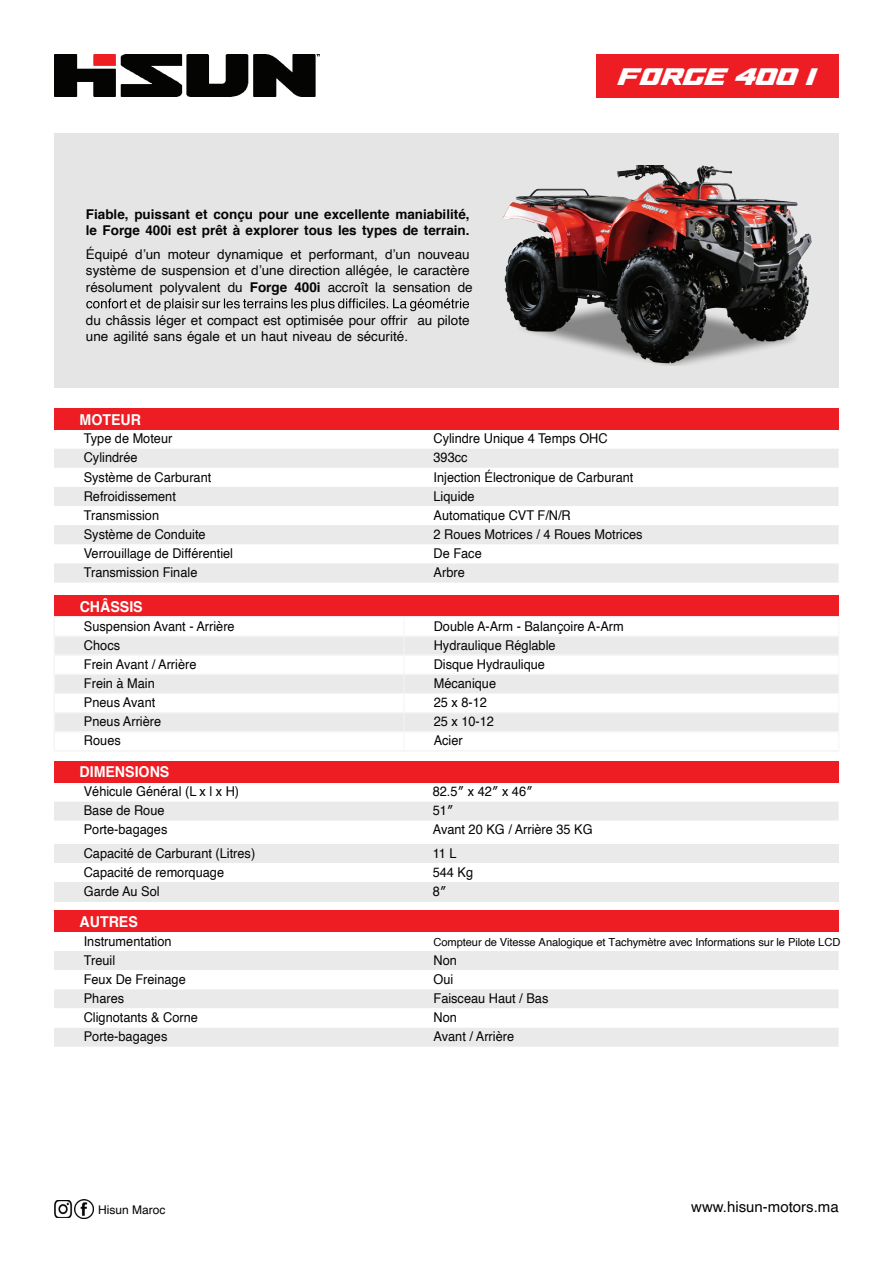
<style>
.page{position:relative;width:893px;height:1263px;background:#fff}
.page>*{position:absolute;margin:0;border:0;box-sizing:border-box;transform-origin:0 0}
.t1{font:27px "A4 SPEED Bold";color:#fff}
.t2{font:700 15px "Helvetica";color:#fff;scale:.95 1}
.t3{font:15px "Helvetica";color:#040503}
.t4{font:13.5px "Helvetica";color:#040503;scale:.95 1}
.t5{font:13.5px/16.5px "Helvetica";color:#040503}
.t6{font:700 13.5px/16.5px "Helvetica";color:#040503}
.t7{font:12px "Helvetica";color:#040503}
.t8{font:11.1px "Helvetica";letter-spacing:-.01em;color:#040503}
.s1{font-weight:700}
</style>
<div class="page">
<div style="left:596px;top:54px;width:243px;height:43px;background:#ee1d23"></div>
<div style="left:54px;top:133px;width:785px;height:255px;background:#e5e5e5"></div>
<img style="left:54px;top:54px;width:265px;height:42px">
<div style="left:54px;top:596px;width:785px;height:21px;background:#ee1d23"></div>
<div style="left:55px;top:637px;width:783px;height:18px;background:#eaeaea"></div>
<svg style="left:55px;top:675px;width:783px;height:56px;fill:#eaeaea"></svg>
<hr style="left:54px;top:616px;width:350px;height:1px;background:#f4f5f6">
<hr style="left:54px;top:617px;width:350px;height:1px;background:#f4f5f6">
<hr style="left:404px;top:616px;width:435px;height:1px;background:#f4f5f6">
<hr style="left:404px;top:617px;width:435px;height:1px;background:#f4f5f6">
<hr style="left:54px;top:636px;width:350px;height:1px;background:#f4f5f6">
<hr style="left:404px;top:636px;width:435px;height:1px;background:#f4f5f6">
<hr style="left:54px;top:655px;width:350px;height:1px;background:#f4f5f6">
<hr style="left:404px;top:655px;width:435px;height:1px;background:#f4f5f6">
<hr style="left:54px;top:674px;width:350px;height:1px;background:#f4f5f6">
<hr style="left:404px;top:674px;width:435px;height:1px;background:#f4f5f6">
<hr style="left:54px;top:693px;width:350px;height:1px;background:#f4f5f6">
<hr style="left:404px;top:693px;width:435px;height:1px;background:#f4f5f6">
<hr style="left:54px;top:712px;width:350px;height:1px;background:#f4f5f6">
<hr style="left:404px;top:712px;width:435px;height:1px;background:#f4f5f6">
<hr style="left:54px;top:731px;width:350px;height:1px;background:#f4f5f6">
<hr style="left:54px;top:732px;width:350px;height:1px;background:#f4f5f6">
<hr style="left:404px;top:731px;width:435px;height:1px;background:#f4f5f6">
<hr style="left:404px;top:732px;width:435px;height:1px;background:#f4f5f6">
<hr style="left:54px;top:750px;width:350px;height:1px;background:#f4f5f6">
<hr style="left:54px;top:751px;width:350px;height:1px;background:#f4f5f6">
<hr style="left:404px;top:750px;width:435px;height:1px;background:#f4f5f6">
<hr style="left:404px;top:751px;width:435px;height:1px;background:#f4f5f6">
<svg style="left:54px;top:618px;width:1px;height:132px"></svg>
<svg style="left:404px;top:637px;width:1px;height:94px"></svg>
<svg style="left:838px;top:637px;width:1px;height:94px"></svg>
<div style="left:54px;top:761px;width:785px;height:21px;background:#ee1d23"></div>
<div style="left:54px;top:802px;width:785px;height:19px;background:#eaeaea"></div>
<svg style="left:86px;top:298px;width:383px;height:13px"></svg>
<div style="left:54px;top:408px;width:785px;height:21px;background:#ee1d23"></div>
<svg style="left:54px;top:449px;width:785px;height:134px;fill:#eaeaea"></svg>
<img style="left:54px;top:1200px;width:18px;height:18px">
<img style="left:75px;top:1199px;width:19px;height:19px">
<img style="left:503px;top:165px;width:308px;height:201px">
<div style="left:403px;top:844px;width:436px;height:19px;background:#eaeaea"></div>
<div style="left:54px;top:844px;width:349px;height:19px;background:#eaeaea"></div>
<div style="left:403px;top:882px;width:436px;height:19px;background:#eaeaea"></div>
<div style="left:54px;top:882px;width:349px;height:19px;background:#eaeaea"></div>
<div style="left:54px;top:910px;width:785px;height:22px;background:#ee1d23"></div>
<div style="left:54px;top:951px;width:785px;height:96px;background:#eaeaea"></div>
<svg style="left:54px;top:970px;width:785px;height:57px"></svg>
<p class="t6" style="left:86px;top:206px;width:385px">Fiable, puissant et conçu pour une excellente maniabilité, le Forge 400i est prêt à explorer tous les types de terrain.</p>
<p class="t5" style="left:86px;top:246px;width:388px">Équipé d’un moteur dynamique et performant, d’un nouveau système de suspension et d’une direction allégée, le caractère résolument polyvalent du <span class="s1">Forge 400i</span> accroît la sensation de</p>
<p class="t5" style="left:86px;top:312px;width:385px">du châssis léger et compact est optimisée pour offrir au pilote une agilité sans égale et un haut niveau de sécurité.</p>
<h1 class="t1" style="left:619px;top:60px;width:199px">FORGE 400 I</h1>
<p class="t2" style="left:80px;top:407px;width:66px">MOTEUR</p>
<p class="t4" style="left:84px;top:428px;width:95px">Type de Moteur</p>
<p class="t4" style="left:434px;top:428px;width:185px">Cylindre Unique 4 Temps OHC</p>
<p class="t4" style="left:84px;top:447px;width:58px">Cylindrée</p>
<p class="t4" style="left:434px;top:447px;width:37px">393cc</p>
<p class="t4" style="left:84px;top:466px;width:136px">Système de Carburant</p>
<p class="t4" style="left:434px;top:466px;width:212px">Injection Électronique de Carburant</p>
<p class="t4" style="left:84px;top:485px;width:98px">Refroidissement</p>
<p class="t4" style="left:434px;top:485px;width:45px">Liquide</p>
<p class="t4" style="left:84px;top:505px;width:81px">Transmission</p>
<p class="t4" style="left:434px;top:505px;width:146px">Automatique CVT F/N/R</p>
<p class="t4" style="left:84px;top:524px;width:130px">Système de Conduite</p>
<p class="t4" style="left:434px;top:524px;width:222px">2 Roues Motrices / 4 Roues Motrices</p>
<p class="t4" style="left:84px;top:543px;width:159px">Verrouillage de Différentiel</p>
<p class="t4" style="left:434px;top:543px;width:52px">De Face</p>
<p class="t4" style="left:84px;top:562px;width:121px">Transmission Finale</p>
<p class="t4" style="left:434px;top:562px;width:34px">Arbre</p>
<p class="t2" style="left:80px;top:594px;width:68px">CHÂSSIS</p>
<p class="t4" style="left:84px;top:615px;width:160px">Suspension Avant - Arrière</p>
<p class="t4" style="left:434px;top:615px;width:201px">Double A-Arm - Balançoire A-Arm</p>
<p class="t4" style="left:84px;top:635px;width:40px">Chocs</p>
<p class="t4" style="left:434px;top:635px;width:130px">Hydraulique Réglable</p>
<p class="t4" style="left:84px;top:654px;width:120px">Frein Avant / Arrière</p>
<p class="t4" style="left:434px;top:654px;width:119px">Disque Hydraulique</p>
<p class="t4" style="left:84px;top:673px;width:76px">Frein à Main</p>
<p class="t4" style="left:434px;top:673px;width:67px">Mécanique</p>
<p class="t4" style="left:84px;top:692px;width:77px">Pneus Avant</p>
<p class="t4" style="left:434px;top:692px;width:57px">25 x 8-12</p>
<p class="t4" style="left:84px;top:711px;width:83px">Pneus Arrière</p>
<p class="t4" style="left:434px;top:711px;width:65px">25 x 10-12</p>
<p class="t4" style="left:84px;top:730px;width:40px">Roues</p>
<p class="t4" style="left:434px;top:730px;width:32px">Acier</p>
<p class="t2" style="left:80px;top:760px;width:96px">DIMENSIONS</p>
<p class="t4" style="left:84px;top:781px;width:165px">Véhicule Général (L x l x H)</p>
<p class="t4" style="left:433px;top:781px;width:107px">82.5″ x 42″ x 46″</p>
<p class="t4" style="left:84px;top:800px;width:87px">Base de Roue</p>
<p class="t4" style="left:433px;top:800px;width:23px">51″</p>
<p class="t4" style="left:84px;top:819px;width:90px">Porte-bagages</p>
<p class="t4" style="left:433px;top:819px;width:170px">Avant 20 KG / Arrière 35 KG</p>
<p class="t4" style="left:84px;top:843px;width:182px">Capacité de Carburant (Litres)</p>
<p class="t4" style="left:433px;top:843px;width:27px">11 L</p>
<p class="t4" style="left:84px;top:862px;width:149px">Capacité de remorquage</p>
<p class="t4" style="left:433px;top:862px;width:44px">544 Kg</p>
<p class="t4" style="left:84px;top:881px;width:81px">Garde Au Sol</p>
<p class="t4" style="left:433px;top:881px;width:16px">8″</p>
<p class="t2" style="left:80px;top:909px;width:63px">AUTRES</p>
<p class="t4" style="left:84px;top:930px;width:94px">Instrumentation</p>
<p class="t8" style="left:434px;top:933px;width:408px">Compteur de Vitesse Analogique et Tachymètre avec Informations sur le Pilote LCD</p>
<p class="t4" style="left:84px;top:949px;width:35px">Treuil</p>
<p class="t4" style="left:434px;top:949px;width:26px">Non</p>
<p class="t4" style="left:84px;top:969px;width:109px">Feux De Freinage</p>
<p class="t4" style="left:434px;top:969px;width:22px">Oui</p>
<p class="t4" style="left:84px;top:988px;width:44px">Phares</p>
<p class="t4" style="left:434px;top:988px;width:122px">Faisceau Haut / Bas</p>
<p class="t4" style="left:84px;top:1007px;width:122px">Clignotants &amp; Corne</p>
<p class="t4" style="left:434px;top:1007px;width:26px">Non</p>
<p class="t4" style="left:84px;top:1026px;width:90px">Porte-bagages</p>
<p class="t4" style="left:434px;top:1026px;width:86px">Avant / Arrière</p>
<p class="t7" style="left:98px;top:1200px;width:69px">Hisun Maroc</p>
<p class="t3" style="left:691px;top:1195px;width:149px">www.hisun-motors.ma</p>
</div>
